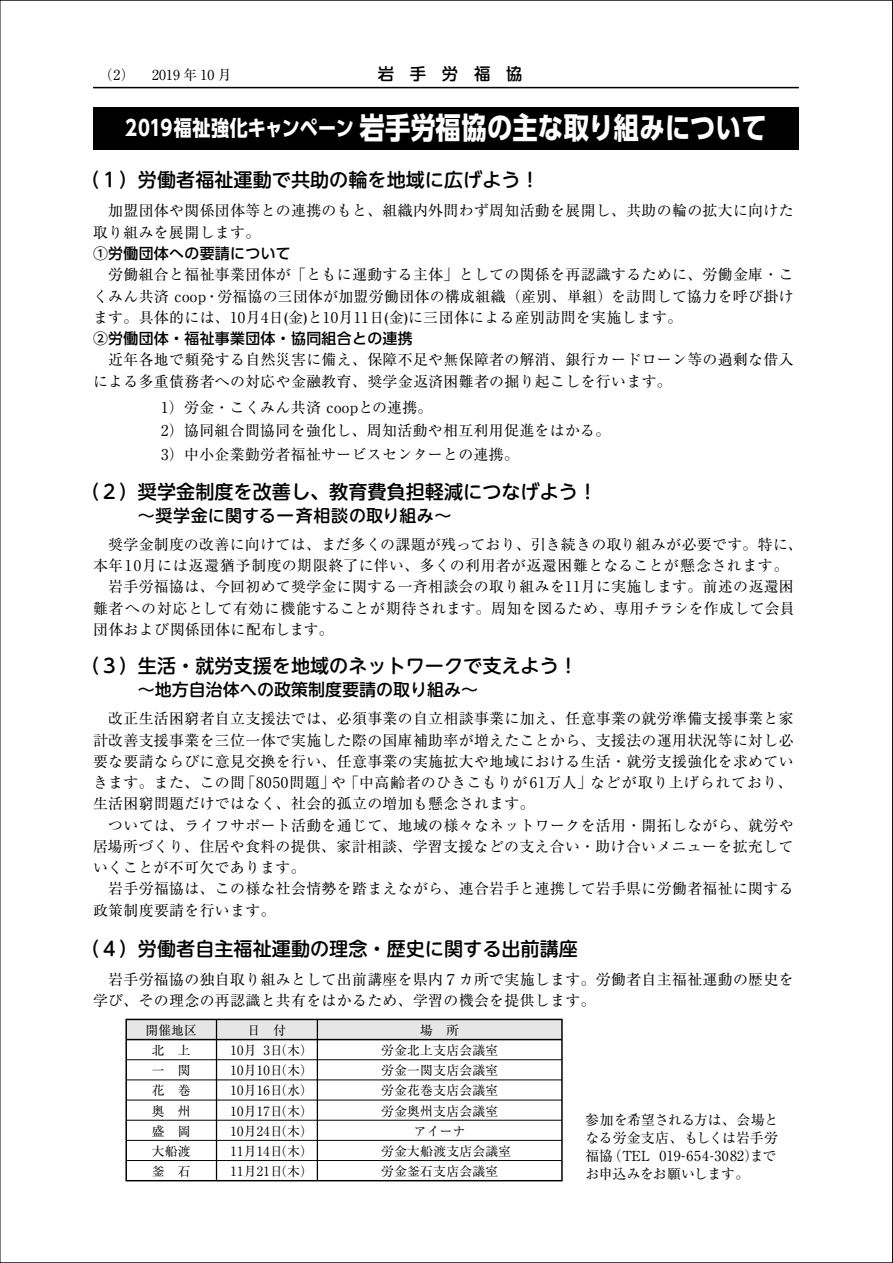
<style>
.page{position:relative;width:893px;height:1263px;background:#fff}
.page>*{position:absolute;margin:0;border:0;box-sizing:border-box;transform-origin:0 0}
.t1{font:700 29.7px "UD Shin Go Pro";letter-spacing:.005em;color:#fff;scale:.85 1}
.t2{font:500 19.2px "UD Shin M Go Pro";color:#000}
.t3{font:500 16.95px "UD Shin M Go Pro";color:#000}
.t4{font:500 16.95px "UD Shin M Go Pro";letter-spacing:.025em;color:#000}
.t5{font:500 16.5px "Shin M Go Pro";letter-spacing:.95em;color:#000}
.t6{font:14.85px/21.3px "Ryumin Pro";letter-spacing:.025em;color:#000}
.t7{font:500 14.85px "UD Shin Go Pro";letter-spacing:.025em;color:#000}
.t8{font:13.8px/18.1px "Ryumin Pro";letter-spacing:.005em;color:#000}
.t9{font:12.75px/20.2px "Ryumin Pro";letter-spacing:.025em;color:#000;text-align:center}
.s1{font-size:21.3px}
.s2{font-size:19.2px}
</style>
<div class="page">
<hr style="left:93px;top:87px;width:706px;height:1px;background:#000">
<div style="left:93px;top:107px;width:706px;height:42px;background:#000"></div>
<div style="left:126px;top:1019px;width:436px;height:20px;background:#e6e6e6"></div>
<div style="left:125px;top:1019px;width:438px;height:162px;border:1px solid #000"></div>
<hr style="left:126px;top:1039px;width:436px;height:1px;background:#000">
<hr style="left:126px;top:1059px;width:436px;height:1px;background:#000">
<hr style="left:126px;top:1079px;width:436px;height:1px;background:#000">
<hr style="left:126px;top:1100px;width:436px;height:1px;background:#000">
<hr style="left:126px;top:1120px;width:436px;height:1px;background:#000">
<hr style="left:126px;top:1140px;width:436px;height:1px;background:#000">
<hr style="left:126px;top:1160px;width:436px;height:1px;background:#000">
<hr style="left:216px;top:1019px;width:1px;height:161px;background:#000">
<hr style="left:317px;top:1019px;width:1px;height:161px;background:#000">
<p class="t8" style="left:99px;top:64px;width:134px">（2） 2019 年 10 月</p>
<p class="t5" style="left:378px;top:60px;width:146px">岩手労福協</p>
<h1 class="t1" style="left:125px;top:104px;width:756px"><span class="s1">2019福祉強化キャンペーン</span> 岩手労福協の主な取り組みについて</h1>
<p class="t2" style="left:81px;top:164px;width:461px">（１）労働者福祉運動で共助の輪を地域に広げよう！</p>
<p class="t6" style="left:93px;top:199px;width:702px">　加盟団体や関係団体等との連携のもと、組織内外問わず周知活動を展開し、共助の輪の拡大に向けた取り組みを展開します。</p>
<p class="t7" style="left:93px;top:241px;width:199px">①労働団体への要請について</p>
<p class="t6" style="left:93px;top:263px;width:702px;text-align:justify">　労働組合と福祉事業団体が「ともに運動する主体」としての関係を再認識するために、労働金庫・こくみん共済 coop・労福協の三団体が加盟労働団体の構成組織（産別、単組）を訪問して協力を呼び掛けます。具体的には、10月4日(金)と10月11日(金)に三団体による産別訪問を実施します。</p>
<p class="t7" style="left:93px;top:326px;width:321px">②労働団体・福祉事業団体・協同組合との連携</p>
<p class="t6" style="left:93px;top:348px;width:702px">　近年各地で頻発する自然災害に備え、保障不足や無保障者の解消、銀行カードローン等の過剰な借入による多重債務者への対応や金融教育、奨学金返済困難者の掘り起こしを行います。</p>
<p class="t6" style="left:161px;top:394px;width:451px;line-height:23.4px">1）労金・こくみん共済 coopとの連携。<br>2）協同組合間協同を強化し、周知活動や相互利用促進をはかる。<br>3）中小企業勤労者福祉サービスセンターとの連携。</p>
<p class="t2" style="left:81px;top:476px;width:518px">（２）奨学金制度を改善し、教育費負担軽減につなげよう！</p>
<p class="t4" style="left:81px;top:501px;width:372px"><span class="s2">　　　</span>～奨学金に関する一斉相談の取り組み～</p>
<p class="t6" style="left:93px;top:532px;width:711px">　奨学金制度の改善に向けては、まだ多くの課題が残っており、引き続きの取り組みが必要です。特に、本年10月には返還猶予制度の期限終了に伴い、多くの利用者が返還困難となることが懸念されます。　岩手労福協は、今回初めて奨学金に関する一斉相談会の取り組みを11月に実施します。前述の返還困</p>
<p class="t6" style="left:93px;top:596px;width:703px">難者への対応として有効に機能することが期待されます。周知を図るため、専用チラシを作成して会員団体および関係団体に配布します。</p>
<p class="t2" style="left:81px;top:651px;width:499px">（３）生活・就労支援を地域のネットワークで支えよう！</p>
<p class="t3" style="left:81px;top:676px;width:399px"><span class="s2">　　　</span>～地方自治体への政策制度要請の取り組み～</p>
<p class="t6" style="left:93px;top:707px;width:702px">　改正生活困窮者自立支援法では、必須事業の自立相談事業に加え、任意事業の就労準備支援事業と家計改善支援事業を三位一体で実施した際の国庫補助率が増えたことから、支援法の運用状況等に対し必要な要請ならびに意見交換を行い、任意事業の実施拡大や地域における生活・就労支援強化を求めていきます。また、この間「8050問題」や「中高齢者のひきこもりが61万人」などが取り上げられており、生活困窮問題だけではなく、社会的孤立の増加も懸念されます。<br>　ついては、ライフサポート活動を通じて、地域の様々なネットワークを活用・開拓しながら、就労や居場所づくり、住居や食料の提供、家計相談、学習支援などの支え合い・助け合いメニューを拡充していくことが不可欠であります。<br>　岩手労福協は、この様な社会情勢を踏まえながら、連合岩手と連携して岩手県に労働者福祉に関する政策制度要請を行います。</p>
<p class="t2" style="left:81px;top:933px;width:499px">（４）労働者自主福祉運動の理念・歴史に関する出前講座</p>
<p class="t6" style="left:93px;top:968px;width:702px">　岩手労福協の独自取り組みとして出前講座を県内７カ所で実施します。労働者自主福祉運動の歴史を学び、その理念の再認識と共有をはかるため、学習の機会を提供します。</p>
<p class="t9" style="left:146px;top:1019px;width:53px">開催地区北 上一 関花 巻奥 州盛 岡大船渡釜 石</p>
<p class="t9" style="left:230px;top:1019px;width:84px;text-align:left;text-indent:17px">日 付<br>10月 3日（木）<br>10月10日（木）<br>10月16日（水）<br>10月17日（木）<br>10月24日（木）<br>11月14日（木）<br>11月21日（木）</p>
<p class="t9" style="left:420px;top:1019px;width:40px">場 所</p>
<p class="t9" style="left:381px;top:1039px;width:119px">労金北上支店会議室</p>
<p class="t9" style="left:381px;top:1059px;width:119px">労金一関支店会議室</p>
<p class="t9" style="left:381px;top:1079px;width:119px">労金花巻支店会議室</p>
<p class="t9" style="left:381px;top:1100px;width:119px">労金奥州支店会議室</p>
<p class="t9" style="left:414px;top:1120px;width:53px">アイーナ</p>
<p class="t9" style="left:381px;top:1140px;width:132px">労金大船渡支店会議室</p>
<p class="t9" style="left:381px;top:1160px;width:119px">労金釜石支店会議室</p>
<p class="t8" style="left:585px;top:1109px;width:194px">参加を希望される方は、会場となる労金支店、もしくは岩手労福協（TEL 019-654-3082）までお申込みをお願いします。</p>
</div>
